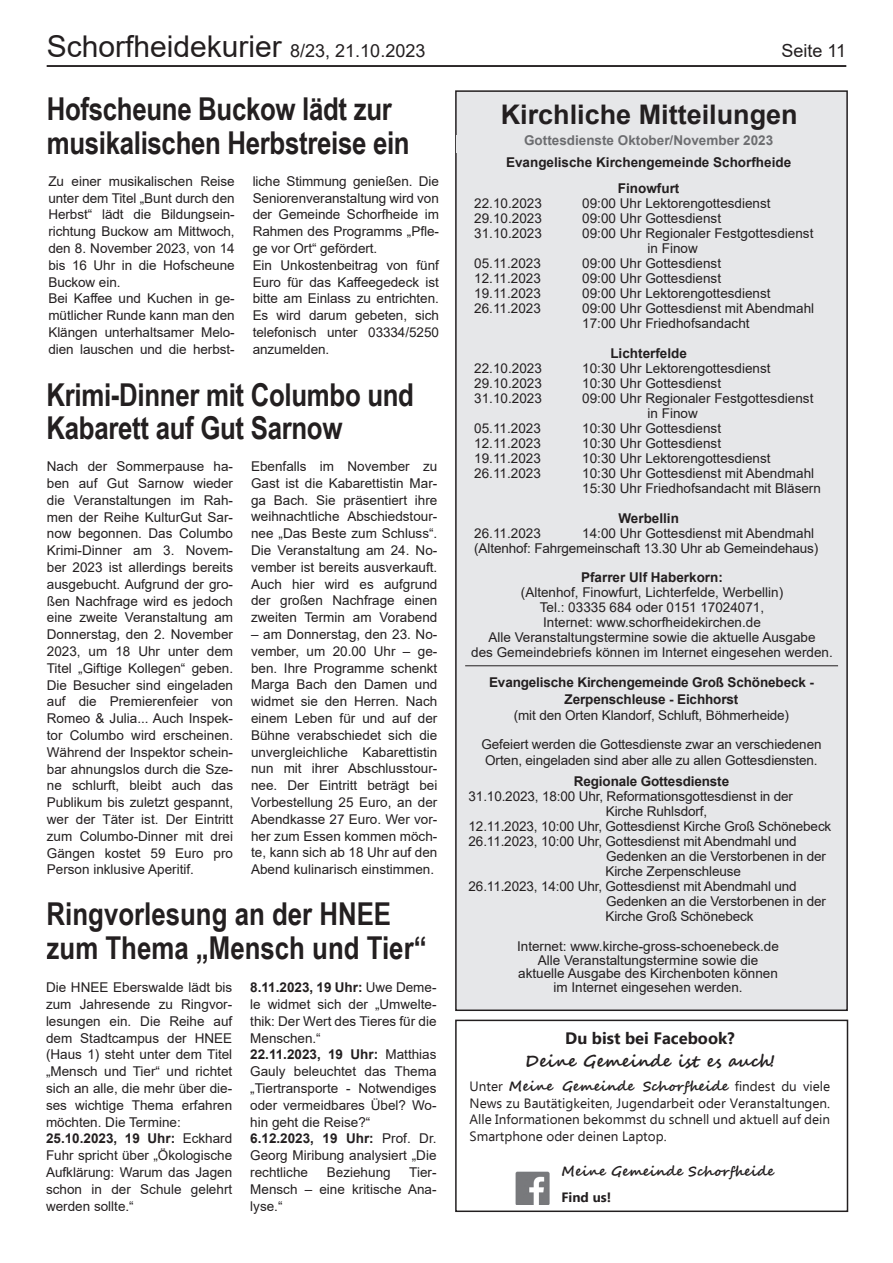
<style>
.page{position:relative;width:893px;height:1263px;background:#fff}
.page>*{position:absolute;margin:0;border:0;box-sizing:border-box;transform-origin:0 0}
.t1{font:700 31.5px/33.6px "Arial Narrow";letter-spacing:-.01em;color:#231f20}
.t2{font:30px "Arial";color:#231f20}
.t3{font:700 27px "Arial";color:#231f20}
.t4{font:18px "Arial";color:#231f20}
.t5{font:700 16.5px "Segoe Script";color:#231f20}
.t6{font:700 16.5px "Ebrima";color:#231f20}
.t7{font:13.5px/16.8px "Arial";color:#231f20}
.t8{font:700 13.5px/25.5px "Arial";letter-spacing:-.01em;color:#231f20;text-align:center}
.t9{font:13.5px/16.5px "Ebrima";color:#231f20;text-align:justify}
.t10{font:700 13.5px "Segoe Script";color:#231f20}
.t11{font:700 13.5px "Arial";color:#6c6d70}
.t12{font:700 13.5px "Ebrima";color:#231f20}
.s1{font-size:18px}
.s2{font-weight:700}
.s3{font-family:"Ebrima";font-weight:400}
</style>
<div class="page">
<hr style="left:47px;top:65px;width:799px;height:2px;background:#231f20">
<div style="left:456px;top:91px;width:391px;height:919px;background:#e6e7e9"></div>
<div style="left:455px;top:90px;width:393px;height:921px;border:2px solid #231f20"></div>
<div style="left:457px;top:135px;width:384px;height:18px;background:#e6e7e9"></div>
<hr style="left:465px;top:665px;width:373px;height:1px;background:#231f20">
<div style="left:455px;top:1019px;width:393px;height:193px;border:2px solid #231f20"></div>
<img style="left:515px;top:1171px;width:34px;height:33px">
<h2 class="t2" style="left:47px;top:26px;width:380px">Schorfheidekurier <span class="s1">8/23, 21.10.2023</span></h2>
<h3 class="t4" style="left:781px;top:38px;width:66px">Seite 11</h3>
<h1 class="t1" style="left:47px;top:91px;width:365px">Hofscheune Buckow lädt zur musikalischen Herbstreise ein</h1>
<p class="t7" style="left:48px;top:173px;width:188px">Zu einer musikalischen Reise unter dem Titel „Bunt durch den<br>Herbst“ lädt die Bildungsein&shy;richtung Buckow am Mittwoch, den 8. November 2023, von 14 bis 16 Uhr in die Hofscheune<br>Buckow ein.<br>Bei Kaffee und Kuchen in ge&shy;mütlicher Runde kann man den<br>Klängen unterhaltsamer Melo&shy;dien lauschen und die herbst-</p>
<p class="t7" style="left:253px;top:173px;width:188px">liche Stimmung genießen. Die<br>Seniorenveranstaltung wird von der Gemeinde Schorfheide im<br>Rahmen des Programms „Pfle&shy;ge vor Ort“ gefördert.<br>Ein Unkostenbeitrag von fünf<br>Euro für das Kaffeegedeck ist bitte am Einlass zu entrichten.<br>Es wird darum gebeten, sich telefonisch unter 03334/5250 anzumelden.</p>
<h1 class="t1" style="left:47px;top:376px;width:369px">Krimi-Dinner mit Columbo und<br>Kabarett auf Gut Sarnow</h1>
<p class="t7" style="left:47px;top:458px;width:188px;text-align:justify">Nach der Sommerpause ha&shy;ben auf Gut Sarnow wieder die Veranstaltungen im Rah&shy;men der Reihe KulturGut Sar&shy;now begonnen. Das Columbo Krimi-Dinner am 3. Novem&shy;ber 2023 ist allerdings bereits ausgebucht. Aufgrund der gro&shy;ßen Nachfrage wird es jedoch eine zweite Veranstaltung am Donnerstag, den 2. November 2023, um 18 Uhr unter dem Titel „Giftige Kollegen“ geben.<br>Die Besucher sind eingeladen auf die Premierenfeier von Romeo &amp; Julia... Auch Inspek&shy;tor Columbo wird erscheinen.<br>Während der Inspektor schein&shy;bar ahnungslos durch die Sze&shy;ne schlurft, bleibt auch das Publikum bis zuletzt gespannt, wer der Täter ist. Der Eintritt zum Columbo-Dinner mit drei Gängen kostet 59 Euro pro Person inklusive Aperitif.</p>
<p class="t7" style="left:251px;top:458px;width:188px;text-align:justify">Ebenfalls im November zu Gast ist die Kabarettistin Mar&shy;ga Bach. Sie präsentiert ihre weihnachtliche Abschiedstour&shy;nee „Das Beste zum Schluss“.<br>Die Veranstaltung am 24. No&shy;vember ist bereits ausverkauft.<br>Auch hier wird es aufgrund der großen Nachfrage einen zweiten Termin am Vorabend</p>
<p class="t7" style="left:251px;top:626px;width:188px;text-align:justify">– am Donnerstag, den 23. No&shy;vember, um 20.00 Uhr – ge&shy;ben. Ihre Programme schenkt Marga Bach den Damen und widmet sie den Herren. Nach einem Leben für und auf der Bühne verabschiedet sich die unvergleichliche Kabarettistin nun mit ihrer Abschlusstour&shy;nee. Der Eintritt beträgt bei Vorbestellung 25 Euro, an der Abendkasse 27 Euro. Wer vor&shy;her zum Essen kommen möch&shy;te, kann sich ab 18 Uhr auf den Abend kulinarisch einstimmen.</p>
<h1 class="t1" style="left:47px;top:896px;width:381px">Ringvorlesung an der HNEE zum Thema „Mensch und Tier“</h1>
<p class="t7" style="left:46px;top:979px;width:188px">Die HNEE Eberswalde lädt bis zum Jahresende zu Ringvor&shy;lesungen ein. Die Reihe auf dem Stadtcampus der HNEE (Haus 1) steht unter dem Titel „Mensch und Tier“ und richtet sich an alle, die mehr über die&shy;ses wichtige Thema erfahren möchten. Die Termine:<br><span class="s2">25.10.2023, 19 Uhr:</span> Eckhard<br>Fuhr spricht über „Ökologische<br>Aufklärung: Warum das Jagen schon in der Schule gelehrt werden sollte.“</p>
<p class="t7" style="left:250px;top:979px;width:188px"><span class="s2">8.11.2023, 19 Uhr:</span> Uwe Deme&shy;le widmet sich der „Umwelte&shy;thik: Der Wert des Tieres für die<br>Menschen.“<br><span class="s2">22.11.2023, 19 Uhr:</span> Matthias<br>Gauly beleuchtet das Thema „Tiertransporte - Notwendiges oder vermeidbares Übel? Wo&shy;hin geht die Reise?“<br><span class="s2">6.12.2023, 19 Uhr:</span> Prof. Dr.<br>Georg Miribung analysiert „Die rechtliche</p>
<p class="t7" style="left:250px;top:1164px;width:188px;text-align:justify;text-indent:159px">Tier-Mensch – eine kritische Ana&shy;lyse.“</p>
<p class="t7" style="left:327px;top:1164px;width:65px">Beziehung</p>
<h3 class="t3" style="left:501px;top:96px;width:299px">Kirchliche Mitteilungen</h3>
<p class="t11" style="left:524px;top:131px;width:251px">Gottesdienste Oktober/November 2023</p>
<p class="t8" style="left:506px;top:150px;width:287px">Evangelische Kirchengemeinde Schorfheide<br>Finowfurt</p>
<p class="t7" style="left:474px;top:194px;width:69px">22.10.2023</p>
<p class="t7" style="left:582px;top:194px;width:190px">09:00 Uhr Lektorengottesdienst</p>
<p class="t7" style="left:474px;top:209px;width:69px">29.10.2023</p>
<p class="t7" style="left:582px;top:209px;width:140px">09:00 Uhr Gottesdienst</p>
<p class="t7" style="left:474px;top:224px;width:69px">31.10.2023</p>
<p class="t7" style="left:648px;top:225px;width:167px;line-height:15px;text-indent:-65px">09:00 Uhr Regionaler Festgottesdienst in Finow</p>
<p class="t7" style="left:474px;top:254px;width:68px">05.11.2023</p>
<p class="t7" style="left:582px;top:254px;width:140px">09:00 Uhr Gottesdienst</p>
<p class="t7" style="left:474px;top:269px;width:68px">12.11.2023</p>
<p class="t7" style="left:582px;top:269px;width:140px">09:00 Uhr Gottesdienst</p>
<p class="t7" style="left:474px;top:284px;width:68px">19.11.2023</p>
<p class="t7" style="left:582px;top:284px;width:190px">09:00 Uhr Lektorengottesdienst</p>
<p class="t7" style="left:474px;top:299px;width:68px">26.11.2023</p>
<p class="t7" style="left:582px;top:300px;width:233px;line-height:15px">09:00 Uhr Gottesdienst mit Abendmahl<br>17:00 Uhr Friedhofsandacht</p>
<p class="t8" style="left:610px;top:340px;width:78px">Lichterfelde</p>
<p class="t7" style="left:474px;top:359px;width:69px">22.10.2023</p>
<p class="t7" style="left:582px;top:359px;width:190px">10:30 Uhr Lektorengottesdienst</p>
<p class="t7" style="left:474px;top:374px;width:69px">29.10.2023</p>
<p class="t7" style="left:582px;top:374px;width:140px">10:30 Uhr Gottesdienst</p>
<p class="t7" style="left:474px;top:389px;width:69px">31.10.2023</p>
<p class="t7" style="left:648px;top:390px;width:167px;line-height:15px;text-indent:-65px">09:00 Uhr Regionaler Festgottesdienst in Finow</p>
<p class="t7" style="left:474px;top:419px;width:68px">05.11.2023</p>
<p class="t7" style="left:582px;top:419px;width:140px">10:30 Uhr Gottesdienst</p>
<p class="t7" style="left:474px;top:434px;width:68px">12.11.2023</p>
<p class="t7" style="left:582px;top:434px;width:140px">10:30 Uhr Gottesdienst</p>
<p class="t7" style="left:474px;top:449px;width:68px">19.11.2023</p>
<p class="t7" style="left:582px;top:449px;width:190px">10:30 Uhr Lektorengottesdienst</p>
<p class="t7" style="left:474px;top:464px;width:68px">26.11.2023</p>
<p class="t7" style="left:582px;top:465px;width:240px;line-height:15px">10:30 Uhr Gottesdienst mit Abendmahl<br>15:30 Uhr Friedhofsandacht mit Bläsern</p>
<p class="t8" style="left:618px;top:505px;width:62px">Werbellin</p>
<p class="t7" style="left:474px;top:524px;width:68px">26.11.2023</p>
<p class="t7" style="left:474px;top:525px;width:346px;line-height:15px;text-indent:108px">14:00 Uhr Gottesdienst mit Abendmahl (Altenhof: Fahrgemeinschaft 13.30 Uhr ab Gemeindehaus)</p>
<p class="t8" style="left:581px;top:565px;width:143px">Pfarrer Ulf Haberkorn:</p>
<p class="t7" style="left:471px;top:585px;width:363px;line-height:15px;text-align:center">(Altenhof, Finowfurt, Lichterfelde, Werbellin)<br>Tel.: 03335 684 oder 0151 17024071,<br>Internet: www.schorfheidekirchen.de<br>Alle Veranstaltungstermine sowie die aktuelle Ausgabe<br>des Gemeindebriefs können im Internet eingesehen werden.</p>
<p class="t8" style="left:489px;top:675px;width:326px;line-height:16.5px">Evangelische Kirchengemeinde Groß Schönebeck -<br>Zerpenschleuse - Eichhorst</p>
<p class="t7" style="left:481px;top:701px;width:342px;line-height:28.5px;text-align:center">(mit den Orten Klandorf, Schluft, Böhmerheide)<br>Gefeiert werden die Gottesdienste zwar an verschiedenen</p>
<p class="t7" style="left:485px;top:752px;width:334px">Orten, eingeladen sind aber alle zu allen Gottesdiensten.</p>
<p class="t8" style="left:574px;top:769px;width:157px">Regionale Gottesdienste</p>
<p class="t7" style="left:469px;top:788px;width:326px">31.10.2023, 18:00 Uhr, Reformationsgottesdienst in der</p>
<p class="t7" style="left:606px;top:803px;width:103px">Kirche Ruhlsdorf,</p>
<p class="t7" style="left:469px;top:818px;width:364px">12.11.2023, 10:00 Uhr, Gottesdienst Kirche Groß Schönebeck</p>
<p class="t7" style="left:469px;top:833px;width:330px">26.11.2023, 10:00 Uhr, Gottesdienst mit Abendmahl und</p>
<p class="t7" style="left:606px;top:848px;width:221px">Gedenken an die Verstorbenen in der</p>
<p class="t7" style="left:605px;top:863px;width:137px">Kirche Zerpenschleuse</p>
<p class="t7" style="left:469px;top:878px;width:330px">26.11.2023, 14:00 Uhr, Gottesdienst mit Abendmahl und</p>
<p class="t7" style="left:606px;top:893px;width:221px">Gedenken an die Verstorbenen in der</p>
<p class="t7" style="left:605px;top:908px;width:149px">Kirche Groß Schönebeck</p>
<p class="t7" style="left:517px;top:939px;width:263px;line-height:13.5px;text-align:center">Internet: www.kirche-gross-schoenebeck.de Alle Veranstaltungstermine sowie die aktuelle Ausgabe des Kirchenboten können im Internet eingesehen werden.</p>
<p class="t6" style="left:565px;top:1025px;width:171px">Du bist bei Facebook?</p>
<p class="t5" style="left:525px;top:1047px;width:252px">Deine Gemeinde ist es auch!</p>
<p class="t10" style="left:470px;top:1076px;width:362px"><span class="s3">Unter</span> Meine Gemeinde Schorfheide <span class="s3">findest du viele</span></p>
<p class="t9" style="left:470px;top:1094px;width:362px">News zu Bautätigkeiten, Jugendarbeit oder Veranstaltungen.<br>Alle Informationen bekommst du schnell und aktuell auf dein Smartphone oder deinen Laptop.</p>
<p class="t10" style="left:562px;top:1161px;width:214px">Meine Gemeinde Schorfheide</p>
<p class="t12" style="left:562px;top:1186px;width:51px">Find us!</p>
</div>
